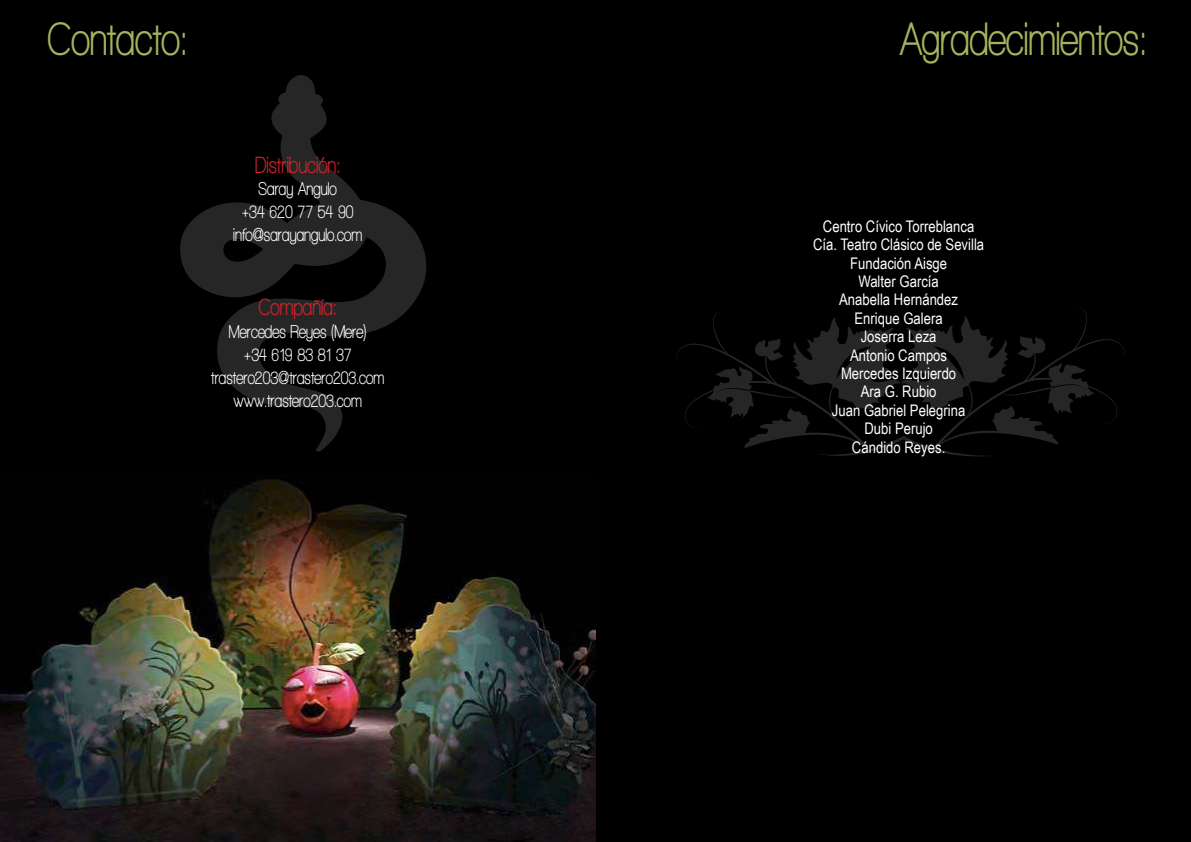
<style>
.page{position:relative;width:1191px;height:842px;background:#fff}
.page>*{position:absolute;margin:0;border:0;box-sizing:border-box;transform-origin:0 0}
.t1{font:700 condensed 48px "Walkway";color:#a8b25d}
.t2{font:700 condensed 24px "Walkway";color:#d2232a}
.t3{font:700 condensed 19px/22.8px "Walkway";color:#fff;text-align:center}
.t4{font:16px/18.4px "Arial Narrow";color:#fff;text-align:center}
</style>
<div class="page">
<div style="left:0;top:0;width:1190px;height:842px;background:#000"></div>
<svg style="left:676px;top:308px;width:448px;height:149px"></svg>
<svg style="left:180px;top:75px;width:247px;height:377px"></svg>
<svg style="left:240px;top:323px;width:121px;height:83px"></svg>
<svg style="left:182px;top:88px;width:231px;height:228px"></svg>
<img style="left:0;top:479px;width:595px;height:363px">
<h1 class="t1" style="left:47px;top:13px;width:142px">Contacto:</h1>
<h1 class="t1" style="left:900px;top:13px;width:248px">Agradecimientos:</h1>
<h2 class="t2" style="left:255px;top:152px;width:87px">Distribución:</h2>
<p class="t3" style="left:233px;top:177px;width:131px">Saray Angulo<br>+34 620 77 54 90 info@sarayangulo.com</p>
<h2 class="t2" style="left:258px;top:294px;width:80px">Compañía:</h2>
<p class="t3" style="left:211px;top:320px;width:174px">Mercedes Reyes (Mere)<br>+34 619 83 81 37 trastero203@trastero203.com www.trastero203.com</p>
<p class="t4" style="left:813px;top:216px;width:173px">Centro Cívico Torreblanca<br>Cía. Teatro Clásico de Sevilla<br>Fundación Aisge<br>Walter García<br>Anabella Hernández<br>Enrique Galera<br>Joserra Leza<br>Antonio Campos<br>Mercedes Izquierdo<br>Ara G. Rubio<br>Juan Gabriel Pelegrina<br>Dubi Perujo<br>Cándido Reyes.</p>
</div>
